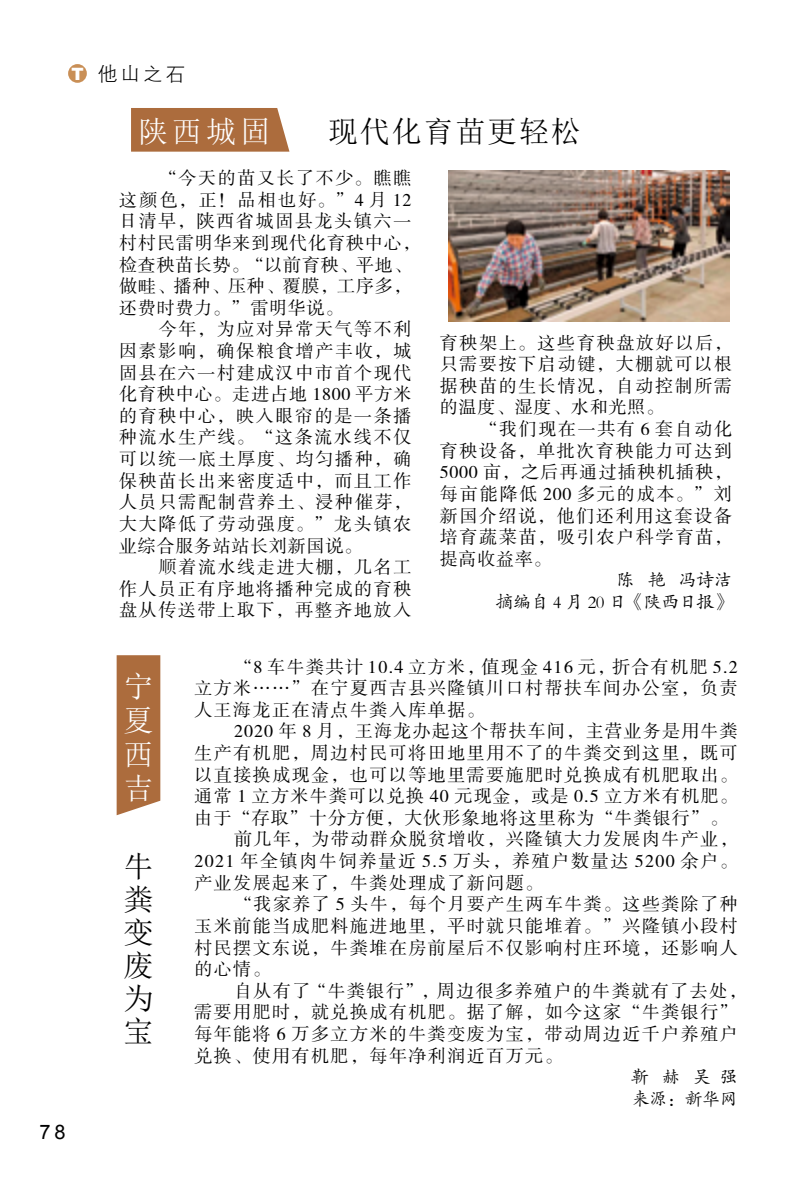
<style>
.page{position:relative;width:806px;height:1191px;background:#fff}
.page>*{position:absolute;margin:0;border:0;box-sizing:border-box;transform-origin:0 0}
.t1{font:30px/33px "Sim Sun";letter-spacing:.06em;color:#000;text-align:justify}
.t2{font:30px/34.2px "Sim Sun";color:#fff;text-align:justify}
.t3{font:20px "FZXH1 JW GB1 0";color:#000}
.t4{font:20px "Arial";color:#000}
.t5{font:18px/21.6px "FZSSK GBK1 0";letter-spacing:.08em;color:#000;text-align:justify}
.t6{font:18px/21.6px "FZSSK GBK1 0";letter-spacing:.05em;color:#000}
.t7{font:18px/21.6px "FZKTK GBK1 0";letter-spacing:-.025em;color:#000;text-align:right}
.t8{font:18px "FZSSK GBK1 0";letter-spacing:.06em;color:#000}
.s1{font-family:"Arial";font-weight:900;font-size:17px;color:#fff}
</style>
<div class="page">
<div style="left:68px;top:64px;width:19px;height:19px;background:#c98f56;border-radius:50%"></div>
<div style="left:131px;top:108px;width:158px;height:44px;background:#ac6c3d"></div>
<div style="left:117px;top:655px;width:43px;height:160px;background:#ac6c3d"></div>
<img style="left:448px;top:170px;width:281px;height:152px">
<p class="t3" style="left:71px;top:63px;width:115px"><span class="s1">T</span> 他山之石</p>
<h1 class="t2" style="left:138px;top:114px;width:134px">陕西城固</h1>
<h1 class="t1" style="left:328px;top:115px;width:254px">现代化育苗更轻松</h1>
<p class="t6" style="left:119px;top:168px;width:303px;text-indent:40px">“今天的苗又长了不少。瞧瞧这颜色，正！品相也好。”4 月 12日清早，陕西省城固县龙头镇六一村村民雷明华来到现代化育秧中心，检查秧苗长势。“以前育秧、平地、做畦、播种、压种、覆膜，工序多，还费时费力。”雷明华说。</p>
<p class="t5" style="left:119px;top:319px;width:294px;text-indent:40px">今年，为应对异常天气等不利因素影响，确保粮食增产丰收，城固县在六一村建成汉中市首个现代化育秧中心。走进占地 1800 平方米的育秧中心，映入眼帘的是一条播种流水生产线。“这条流水线不仅可以统一底土厚度、均匀播种，确保秧苗长出来密度适中，而且工作人员只需配制营养土、浸种催芽，大大降低了劳动强度。”龙头镇农业综合服务站站长刘新国说。</p>
<p class="t5" style="left:119px;top:557px;width:294px;text-indent:40px">顺着流水线走进大棚，几名工作人员正有序地将播种完成的育秧盘从传送带上取下，再整齐地放入</p>
<p class="t5" style="left:439px;top:333px;width:294px">育秧架上。这些育秧盘放好以后，只需要按下启动键，大棚就可以根据秧苗的生长情况，自动控制所需的温度、湿度、水和光照。</p>
<p class="t5" style="left:439px;top:419px;width:294px;text-indent:40px">“我们现在一共有 6 套自动化育秧设备，单批次育秧能力可达到5000 亩，之后再通过插秧机插秧，每亩能降低 200 多元的成本。”刘新国介绍说，他们还利用这套设备培育蔬菜苗，吸引农户科学育苗，提高收益率。</p>
<p class="t7" style="left:495px;top:570px;width:238px">陈 艳 冯诗洁<br>摘编自 4 月 20 日《陕西日报》</p>
<p class="t4" style="left:39px;top:1118px;width:28px">78</p>
<h1 class="t2" style="left:123px;top:669px;width:30px">宁夏西吉</h1>
<h1 class="t1" style="left:123px;top:850px;width:30px">牛粪变废为宝</h1>
<p class="t5" style="left:194px;top:656px;width:544px;text-indent:40px">“8 车牛粪共计 10.4 立方米，值现金 416 元，折合有机肥 5.2立方米……”在宁夏西吉县兴隆镇川口村帮扶车间办公室，负责人王海龙正在清点牛粪入库单据。</p>
<p class="t5" style="left:234px;top:721px;width:505px">2020 年 8 月，王海龙办起这个帮扶车间，主营业务是用牛粪</p>
<p class="t5" style="left:194px;top:743px;width:544px">生产有机肥，周边村民可将田地里用不了的牛粪交到这里，既可</p>
<p class="t5" style="left:194px;top:764px;width:544px">以直接换成现金，也可以等地里需要施肥时兑换成有机肥取出。</p>
<p class="t5" style="left:194px;top:786px;width:544px">通常 1 立方米牛粪可以兑换 40 元现金，或是 0.5 立方米有机肥。</p>
<p class="t8" style="left:194px;top:808px;width:535px">由于“存取”十分方便，大伙形象地将这里称为“牛粪银行”。</p>
<p class="t5" style="left:234px;top:829px;width:505px">前几年，为带动群众脱贫增收，兴隆镇大力发展肉牛产业，</p>
<p class="t5" style="left:194px;top:851px;width:544px">2021 年全镇肉牛饲养量近 5.5 万头，养殖户数量达 5200 余户。</p>
<p class="t5" style="left:194px;top:872px;width:350px">产业发展起来了，牛粪处理成了新问题。</p>
<p class="t5" style="left:234px;top:894px;width:505px">“我家养了 5 头牛，每个月要产生两车牛粪。这些粪除了种</p>
<p class="t5" style="left:194px;top:916px;width:544px">玉米前能当成肥料施进地里，平时就只能堆着。”兴隆镇小段村</p>
<p class="t5" style="left:194px;top:937px;width:544px">村民摆文东说，牛粪堆在房前屋后不仅影响村庄环境，还影响人</p>
<p class="t5" style="left:194px;top:959px;width:78px">的心情。</p>
<p class="t5" style="left:234px;top:980px;width:514px">自从有了“牛粪银行”，周边很多养殖户的牛粪就有了去处，</p>
<p class="t5" style="left:194px;top:1002px;width:544px">需要用肥时，就兑换成有机肥。据了解，如今这家“牛粪银行”</p>
<p class="t5" style="left:194px;top:1024px;width:544px">每年能将 6 万多立方米的牛粪变废为宝，带动周边近千户养殖户</p>
<p class="t5" style="left:194px;top:1045px;width:369px">兑换、使用有机肥，每年净利润近百万元。</p>
<p class="t7" style="left:630px;top:1066px;width:108px;text-align:left">靳 赫 吴 强来源：新华网</p>
</div>
